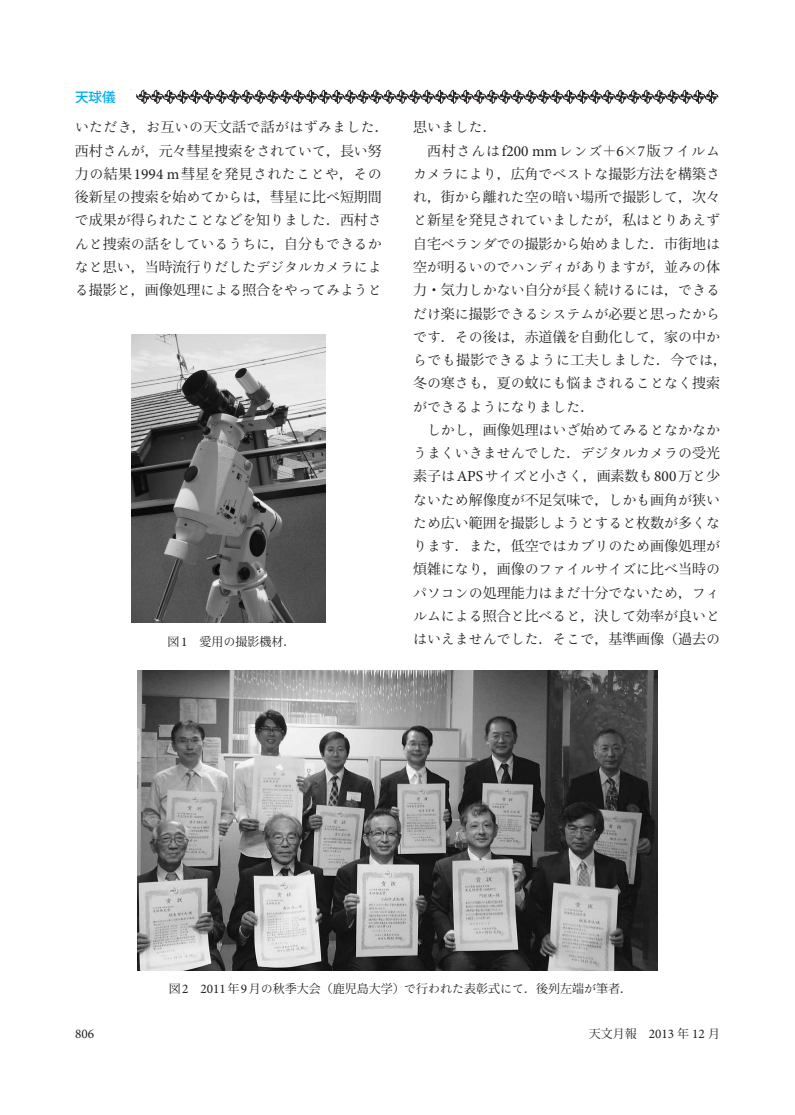
<style>
.page{position:relative;width:795px;height:1115px;background:#fff}
.page>*{position:absolute;margin:0;border:0;box-sizing:border-box;transform-origin:0 0}
.t1{font:13.95px/23.2px "Ryo Text Plus N";color:#231f20;text-align:justify}
.t2{font:13.95px "Koz Min Pro";color:#231f20}
.t3{font:13.95px "Ryo Text Plus N";letter-spacing:.03em;color:#231f20}
.t4{font:13.95px "Ryo Text Plus N";letter-spacing:.06em;color:#231f20}
.t5{font:13.95px "Ryo Text Plus N";letter-spacing:.025em;color:#231f20}
.t6{font:500 13.5px "Koz Go Pro";color:#00aeef}
.t7{font:13.2px "Minion Pro";color:#231f20}
.t8{font:12px "Koz Min Pro";color:#231f20}
.s1{font-family:"Koz Min Pro"}
.s2{font-family:"Ryo Text Plus N"}
.s3{font-family:"Minion Pro";font-size:15.3px}
.s4{font-family:"Minion Pro";font-size:13.2px}
</style>
<div class="page">
<svg style="left:136px;top:90px;width:582px;height:14px"></svg>
<img style="left:132px;top:334px;width:193px;height:289px">
<img style="left:137px;top:670px;width:521px;height:300px">
<p class="t6" style="left:75px;top:88px;width:55px">天球儀　</p>
<p class="t5" style="left:75px;top:119px;width:315px">いただき<span class="s1">，</span>お<span class="s1">互</span>いの<span class="s1">天文話</span>で<span class="s1">話</span>がはずみました<span class="s1">．</span></p>
<p class="t2" style="left:75px;top:141px;width:308px">西村<span class="s2">さんが</span>，元々彗星捜索<span class="s2">をされていて</span>，長<span class="s2">い</span>努</p>
<p class="t3" style="left:75px;top:165px;width:308px"><span class="s1">力</span>の<span class="s1">結果</span><span class="s3">1994 m</span><span class="s1">彗星</span>を<span class="s1">発見</span>されたことや<span class="s1">，</span>その</p>
<p class="t2" style="left:75px;top:187px;width:308px">後新星<span class="s2">の</span>捜索<span class="s2">を</span>始<span class="s2">めてからは</span>，彗星<span class="s2">に</span>比<span class="s2">べ</span>短期間</p>
<p class="t1" style="left:75px;top:209px;width:308px">で<span class="s1">成果</span>が<span class="s1">得</span>られたことなどを<span class="s1">知</span>りました<span class="s1">．西村</span>さんと<span class="s1">捜索</span>の<span class="s1">話</span>をしているうちに<span class="s1">，自分</span>もできるかなと<span class="s1">思</span>い<span class="s1">，当時流行</span>りだしたデジタルカメラによる<span class="s1">撮影</span>と<span class="s1">，画像処理</span>による<span class="s1">照合</span>をやってみようと</p>
<p class="t1" style="left:413px;top:116px;width:85px"><span class="s1">思</span>いました<span class="s1">．</span></p>
<p class="t4" style="left:427px;top:142px;width:294px"><span class="s1">西村</span>さんは<span class="s3">f200 mm</span>レンズ<span class="s1">＋</span><span class="s3">6</span><span class="s1">×</span><span class="s3">7</span><span class="s1">版</span>フイルム</p>
<p class="t1" style="left:413px;top:162px;width:308px">カメラにより<span class="s1">，広角</span>でベストな<span class="s1">撮影方法</span>を<span class="s1">構築</span>さ</p>
<p class="t2" style="left:413px;top:187px;width:308px"><span class="s2">れ</span>，街<span class="s2">から</span>離<span class="s2">れた</span>空<span class="s2">の</span>暗<span class="s2">い</span>場所<span class="s2">で</span>撮影<span class="s2">して</span>，次々</p>
<p class="t1" style="left:413px;top:209px;width:308px">と<span class="s1">新星</span>を<span class="s1">発見</span>されていましたが<span class="s1">，私</span>はとりあえず<span class="s1">自宅</span>ベランダでの<span class="s1">撮影</span>から<span class="s1">始</span>めました<span class="s1">．市街地</span>は<span class="s1">空</span>が<span class="s1">明</span>るいのでハンディがありますが<span class="s1">，並</span>みの<span class="s1">体力・気力</span>しかない<span class="s1">自分</span>が<span class="s1">長</span>く<span class="s1">続</span>けるには<span class="s1">，</span>できるだけ<span class="s1">楽</span>に<span class="s1">撮影</span>できるシステムが<span class="s1">必要</span>と<span class="s1">思</span>ったから</p>
<p class="t2" style="left:413px;top:327px;width:308px"><span class="s2">です</span>．<span class="s2">その</span>後<span class="s2">は</span>，赤道儀<span class="s2">を</span>自動化<span class="s2">して</span>，家<span class="s2">の</span>中<span class="s2">か</span></p>
<p class="t1" style="left:413px;top:348px;width:315px;text-align:left">らでも<span class="s1">撮影</span>できるように<span class="s1">工夫</span>しました<span class="s1">．今</span>では<span class="s1">，冬</span>の<span class="s1">寒</span>さも<span class="s1">，夏</span>の<span class="s1">蚊</span>にも<span class="s1">悩</span>まされることなく<span class="s1">捜索</span>ができるようになりました<span class="s1">．</span></p>
<p class="t1" style="left:413px;top:418px;width:308px;text-align:right">しかし<span class="s1">，画像処理</span>はいざ<span class="s1">始</span>めてみるとなかなかうまくいきませんでした<span class="s1">．</span>デジタルカメラの<span class="s1">受光</span></p>
<p class="t2" style="left:413px;top:466px;width:308px">素子<span class="s2">は</span><span class="s3">APS</span><span class="s2">サイズと</span>小<span class="s2">さく</span>，画素数<span class="s2">も</span><span class="s3">800</span>万<span class="s2">と</span>少</p>
<p class="t1" style="left:413px;top:488px;width:308px">ないため<span class="s1">解像度</span>が<span class="s1">不足気味</span>で<span class="s1">，</span>しかも<span class="s1">画角</span>が<span class="s1">狭</span>いため<span class="s1">広</span>い<span class="s1">範囲</span>を<span class="s1">撮影</span>しようとすると<span class="s1">枚数</span>が<span class="s1">多</span>くなります<span class="s1">．</span>また<span class="s1">，低空</span>ではカブリのため<span class="s1">画像処理</span>が<span class="s1">煩雑</span>になり<span class="s1">，画像</span>のファイルサイズに<span class="s1">比</span>べ<span class="s1">当時</span>のパソコンの<span class="s1">処理能力</span>はまだ<span class="s1">十分</span>でないため<span class="s1">，</span>フィルムによる<span class="s1">照合</span>と<span class="s1">比</span>べると<span class="s1">，決</span>して<span class="s1">効率</span>が<span class="s1">良</span>いと</p>
<p class="t8" style="left:168px;top:632px;width:129px">図<span class="s4">1</span>　愛用<span class="s2">の</span>撮影機材．</p>
<p class="t1" style="left:413px;top:627px;width:308px">はいえませんでした<span class="s1">．</span>そこで<span class="s1">，基準画像（過去</span>の</p>
<p class="t8" style="left:169px;top:980px;width:465px">図<span class="s4">2 2011</span>年<span class="s4">9</span>月<span class="s2">の</span>秋季大会（鹿児島大学）<span class="s2">で</span>行<span class="s2">われた</span>表彰式<span class="s2">にて</span>．後列左端<span class="s2">が</span>筆者．</p>
<p class="t7" style="left:75px;top:1024px;width:21px">806</p>
<p class="t8" style="left:589px;top:1024px;width:133px">天文月報　<span class="s4">2013</span> 年 <span class="s4">12</span> 月</p>
</div>
